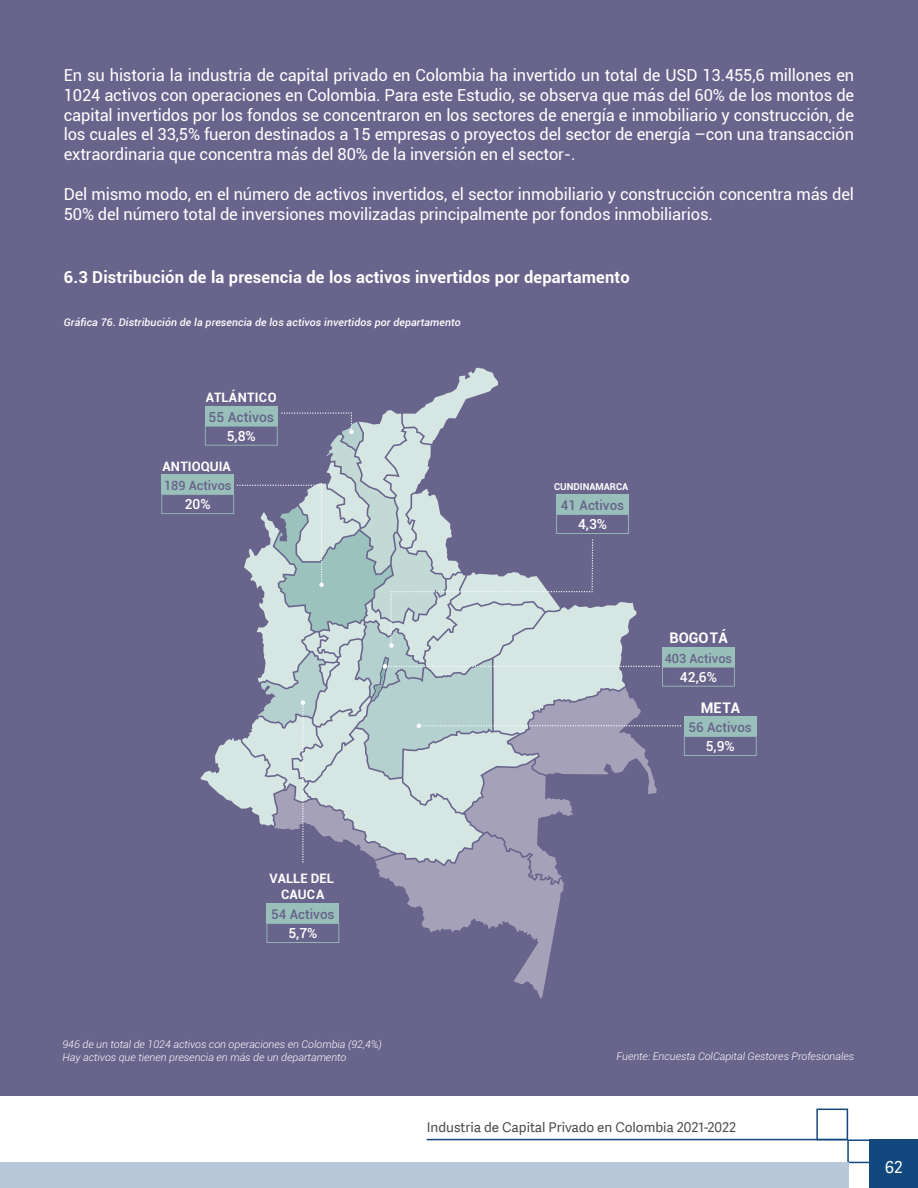
<style>
.page{position:relative;width:918px;height:1188px;background:#fff}
.page>*{position:absolute;margin:0;border:0;box-sizing:border-box;transform-origin:0 0}
.t1{font:16.5px/19.8px "Roboto";letter-spacing:-.01em;color:#fff;text-align:justify}
.t2{font:700 16.5px "Roboto";letter-spacing:.01em;color:#fff}
.t3{font:16.5px "Adelle Sans";color:#fff}
.t4{font:700 14.7px "Roboto";color:#fff}
.t5{font:500 13.8px "Roboto";color:#fff}
.t6{font:500 13.8px "Roboto";color:#66638a}
.t7{font:13.5px "Adelle Sans";color:#4d4d4d}
.t8{font:500 13.35px "Roboto";color:#66638a}
.t9{font:700 13.05px/15.6px "Roboto";color:#fff;text-align:center}
.t10{font:500 12.75px "Roboto";color:#66638a}
.t11{font:italic 300 10.5px "Roboto";color:#fff}
.t12{font:italic 500 10.5px "Roboto";letter-spacing:.01em;color:#fff}
.t13{font:700 9.6px "Roboto";color:#fff}
</style>
<div class="page">
<div style="left:847px;top:1139px;width:24px;height:24px;border:2px solid #11487e"></div>
<div style="left:816px;top:1109px;width:32px;height:31px;border:2px solid #11487e"></div>
<hr style="left:427px;top:1139px;width:420px;height:1px;background:#11487e">
<div style="left:870px;top:1139px;width:48px;height:49px;background:#11487e"></div>
<div style="left:0;top:1163px;width:848px;height:25px;background:#b8c8d8"></div>
<div style="left:0;top:0;width:918px;height:1096px;background:#69648c"></div>
<svg style="left:161px;top:368px;width:596px;height:631px"></svg>
<p class="t1" style="left:64px;top:65px;width:792px">En su historia la industria de capital privado en Colombia ha invertido un total de USD 13.455,6 millones en 1024 activos con operaciones en Colombia. Para este Estudio, se observa que más del 60% de los montos de capital invertidos por los fondos se concentraron en los sectores de energía e inmobiliario y construcción, de los cuales el 33,5% fueron destinados a 15 empresas o proyectos del sector de energía –con una transacción extraordinaria que concentra más del 80% de la inversión en el sector-.</p>
<p class="t1" style="left:64px;top:183px;width:792px">Del mismo modo, en el número de activos invertidos, el sector inmobiliario y construcción concentra más del<br>50% del número total de inversiones movilizadas principalmente por fondos inmobiliarios.</p>
<p class="t2" style="left:64px;top:266px;width:568px">6.3 Distribución de la presencia de los activos invertidos por departamento</p>
<p class="t12" style="left:64px;top:315px;width:399px">Gráfica 76. Distribución de la presencia de los activos invertidos por departamento</p>
<p class="t9" style="left:206px;top:389px;width:72px">ATLÁNTICO</p>
<p class="t6" style="left:208px;top:407px;width:67px">55 Activos</p>
<p class="t5" style="left:227px;top:426px;width:31px">5,8%</p>
<p class="t9" style="left:163px;top:458px;width:70px">ANTIOQUIA</p>
<p class="t10" style="left:164px;top:477px;width:69px">189 Activos</p>
<p class="t5" style="left:185px;top:494px;width:27px">20%</p>
<p class="t13" style="left:554px;top:480px;width:76px">CUNDINAMARCA</p>
<p class="t8" style="left:561px;top:496px;width:65px">41 Activos</p>
<p class="t5" style="left:578px;top:514px;width:31px">4,3%</p>
<p class="t4" style="left:669px;top:628px;width:60px">BOGOTÁ</p>
<p class="t10" style="left:665px;top:649px;width:69px">403 Activos</p>
<p class="t5" style="left:680px;top:667px;width:38px">42,6%</p>
<p class="t4" style="left:701px;top:697px;width:41px">META</p>
<p class="t8" style="left:689px;top:718px;width:65px">56 Activos</p>
<p class="t5" style="left:706px;top:736px;width:31px">5,9%</p>
<p class="t9" style="left:270px;top:870px;width:66px">VALLE DEL<br>CAUCA</p>
<p class="t8" style="left:271px;top:905px;width:65px">54 Activos</p>
<p class="t5" style="left:288px;top:923px;width:31px">5,7%</p>
<p class="t11" style="left:63px;top:1037px;width:321px">946 de un total de 1024 activos con operaciones en Colombia (92,4%)</p>
<p class="t11" style="left:63px;top:1050px;width:285px">Hay activos que tienen presencia en más de un departamento</p>
<p class="t11" style="left:617px;top:1049px;width:239px">Fuente: Encuesta ColCapital Gestores Profesionales</p>
<p class="t7" style="left:427px;top:1120px;width:311px">Industria de Capital Privado en Colombia 2021-2022</p>
<p class="t3" style="left:885px;top:1158px;width:19px">62</p>
</div>
